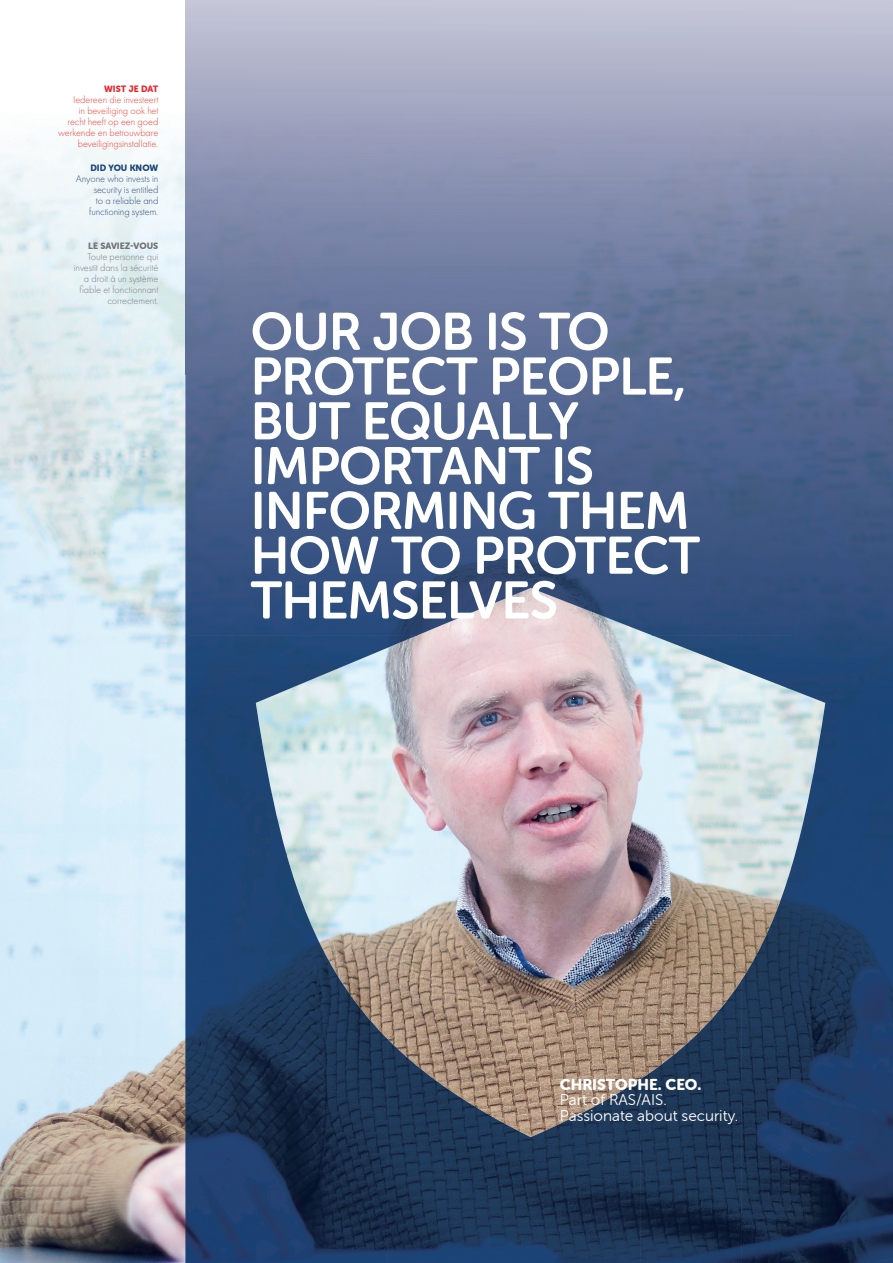
<style>
.page{position:relative;width:893px;height:1263px;background:#fff}
.page>*{position:absolute;margin:0;border:0;box-sizing:border-box;transform-origin:0 0}
.t1{font:52.35px/44.7px "Museo Sans Rounded 700";letter-spacing:-.02em;color:#fff}
.t2{font:15.6px/15.6px "Museo Sans Rounded 300";color:#fff}
.t3{font:15.6px "Museo Sans Rounded 900";color:#fff}
.t4{font:300 10.35px/10.9px "Futura PT";letter-spacing:-.01em;color:#ee4538;text-align:right}
.t5{font:300 10.35px/10.9px "Futura PT";letter-spacing:-.01em;color:#7e8083;text-align:right}
.t6{font:300 10.35px/10.9px "Futura PT";letter-spacing:-.01em;color:#375080;text-align:right}
.t7{font:9px "Museo Sans Rounded 900";color:#717275}
.t8{font:9px "Museo Sans Rounded 900";color:#1b4477}
.t9{font:9px "Museo Sans Rounded 900";letter-spacing:-.005em;color:#ee222b}
</style>
<div class="page">
<img style="left:0;top:138px;width:185px;height:1125px">
<img style="left:413px;top:636px;width:257px;height:470px">
<img style="left:287px;top:669px;width:126px;height:280px">
<img style="left:670px;top:688px;width:122px;height:261px">
<img style="left:337px;top:949px;width:76px;height:90px">
<img style="left:670px;top:949px;width:71px;height:91px">
<img style="left:489px;top:1106px;width:100px;height:3px">
<img style="left:185px;top:112px;width:607px;height:524px">
<img style="left:792px;top:112px;width:101px;height:1151px">
<img style="left:185px;top:635px;width:152px;height:105px">
<img style="left:337px;top:635px;width:81px;height:34px">
<img style="left:651px;top:635px;width:141px;height:53px">
<svg style="left:786px;top:687px;width:6px;height:3px"></svg>
<img style="left:185px;top:740px;width:102px;height:523px">
<img style="left:286px;top:852px;width:51px;height:411px">
<img style="left:741px;top:864px;width:51px;height:399px">
<img style="left:337px;top:974px;width:51px;height:289px">
<img style="left:690px;top:980px;width:52px;height:283px">
<img style="left:387px;top:1039px;width:51px;height:224px">
<img style="left:640px;top:1040px;width:51px;height:223px">
<img style="left:438px;top:1082px;width:51px;height:181px">
<img style="left:589px;top:1079px;width:52px;height:184px">
<img style="left:488px;top:1109px;width:102px;height:154px">
<p class="t9" style="left:104px;top:84px;width:56px">WIST JE DAT</p>
<p class="t4" style="left:58px;top:94px;width:102px">Iedereen die investeert<br>in beveiliging ook het recht heeft op een goed werkende en betrouwbare beveiligingsinstallatie.</p>
<p class="t8" style="left:90px;top:163px;width:70px">DID YOU KNOW</p>
<p class="t6" style="left:76px;top:173px;width:84px">Anyone who invests in security is entitled<br>to a reliable and functioning system.</p>
<p class="t7" style="left:88px;top:241px;width:72px">LE SAVIEZ-VOUS</p>
<p class="t5" style="left:74px;top:251px;width:86px">Toute personne qui investit dans la sécurité a droit à un système fiable et fonctionnant correctement.</p>
<h1 class="t1" style="left:251px;top:310px;width:451px">OUR JOB IS TO<br>PROTECT PEOPLE,<br>BUT EQUALLY<br>IMPORTANT IS<br>INFORMING THEM<br>HOW TO PROTECT<br>THEMSELVES</h1>
<h2 class="t3" style="left:560px;top:1075px;width:143px">CHRISTOPHE. CEO.</h2>
<h2 class="t2" style="left:560px;top:1092px;width:180px">Part of RAS/AIS.<br>Passionate about security.</h2>
</div>
